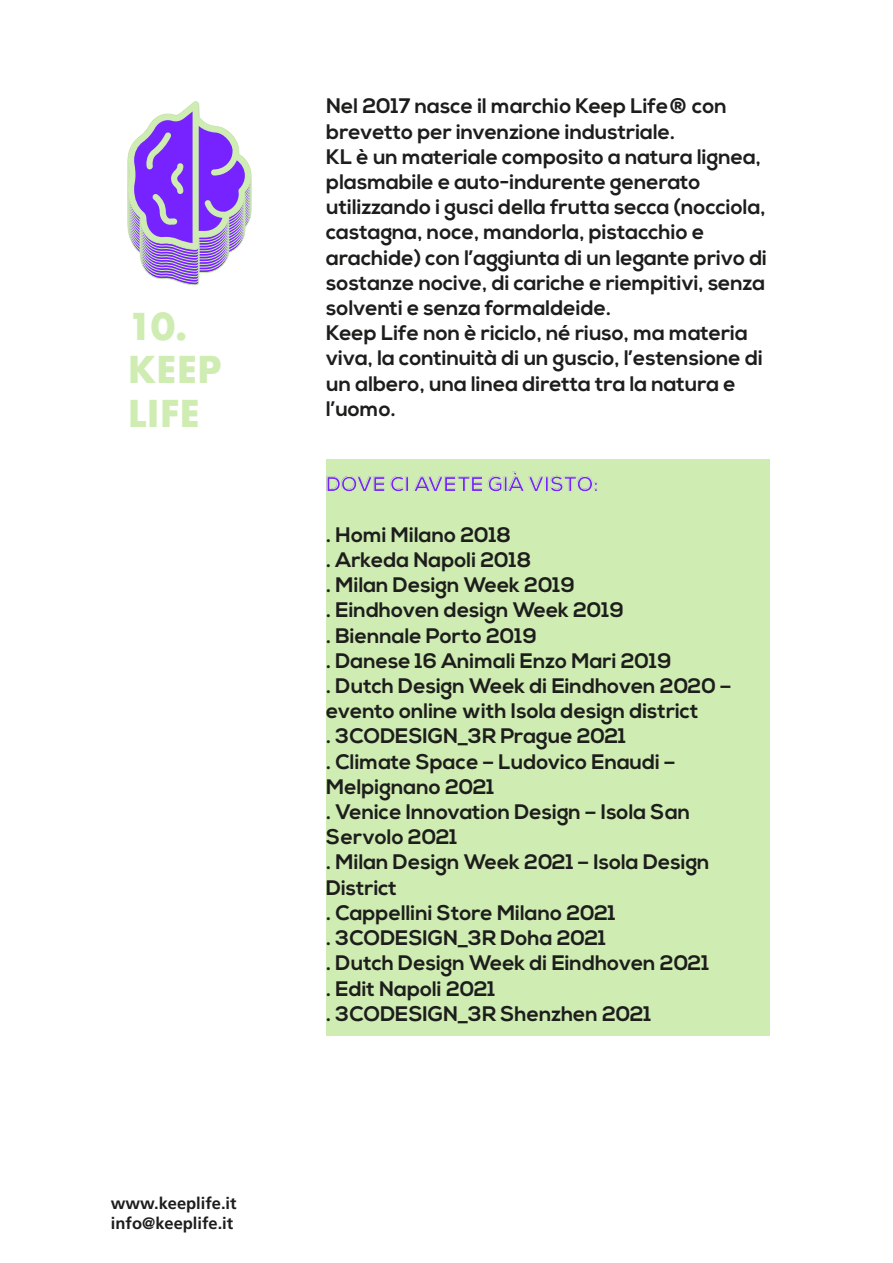
<style>
.page{position:relative;width:893px;height:1263px;background:#fff}
.page>*{position:absolute;margin:0;border:0;box-sizing:border-box;transform-origin:0 0}
.t1{font:700 36px/43.2px "Futura";color:#cfecb3}
.t2{font:700 21px/25.2px "Nexa";color:#1d1d1b}
.t3{font:700 21px "Nexa";color:#7723ff}
.t4{font:700 16.5px/19.8px "Frutiger LT Std";color:#1d1d1b}
</style>
<div class="page">
<div style="left:326px;top:459px;width:444px;height:576px;background:#cfecb3"></div>
<svg style="left:127px;top:101px;width:125px;height:184px"></svg>
<h1 class="t1" style="left:128px;top:305px;width:95px">10.<br>KEEP<br>LIFE</h1>
<p class="t4" style="left:111px;top:1193px;width:127px">www.keeplife.it info@keeplife.it</p>
<p class="t2" style="left:326px;top:94px;width:442px">Nel 2017 nasce il marchio Keep Life® con brevetto per invenzione industriale.<br>KL è un materiale composito a natura lignea, plasmabile e auto-indurente generato utilizzando i gusci della frutta secca (nocciola, castagna, noce, mandorla, pistacchio e arachide) con l’aggiunta di un legante privo di sostanze nocive, di cariche e riempitivi, senza solventi e senza formaldeide.<br>Keep Life non è riciclo, né riuso, ma materia viva, la continuità di un guscio, l’estensione di un albero, una linea diretta tra la natura e l’uomo.</p>
<p class="t3" style="left:326px;top:472px;width:274px">DOVE CI AVETE GIÀ VISTO:</p>
<p class="t2" style="left:326px;top:523px;width:407px">. Homi Milano 2018<br>. Arkeda Napoli 2018<br>. Milan Design Week 2019<br>. Eindhoven design Week 2019<br>. Biennale Porto 2019<br>. Danese 16 Animali Enzo Mari 2019<br>. Dutch Design Week di Eindhoven 2020 – evento online with Isola design district<br>. 3CODESIGN_3R Prague 2021<br>. Climate Space – Ludovico Enaudi –<br>Melpignano 2021<br>. Venice Innovation Design – Isola San<br>Servolo 2021<br>. Milan Design Week 2021 – Isola Design<br>District<br>. Cappellini Store Milano 2021<br>. 3CODESIGN_3R Doha 2021<br>. Dutch Design Week di Eindhoven 2021<br>. Edit Napoli 2021<br>. 3CODESIGN_3R Shenzhen 2021</p>
</div>
